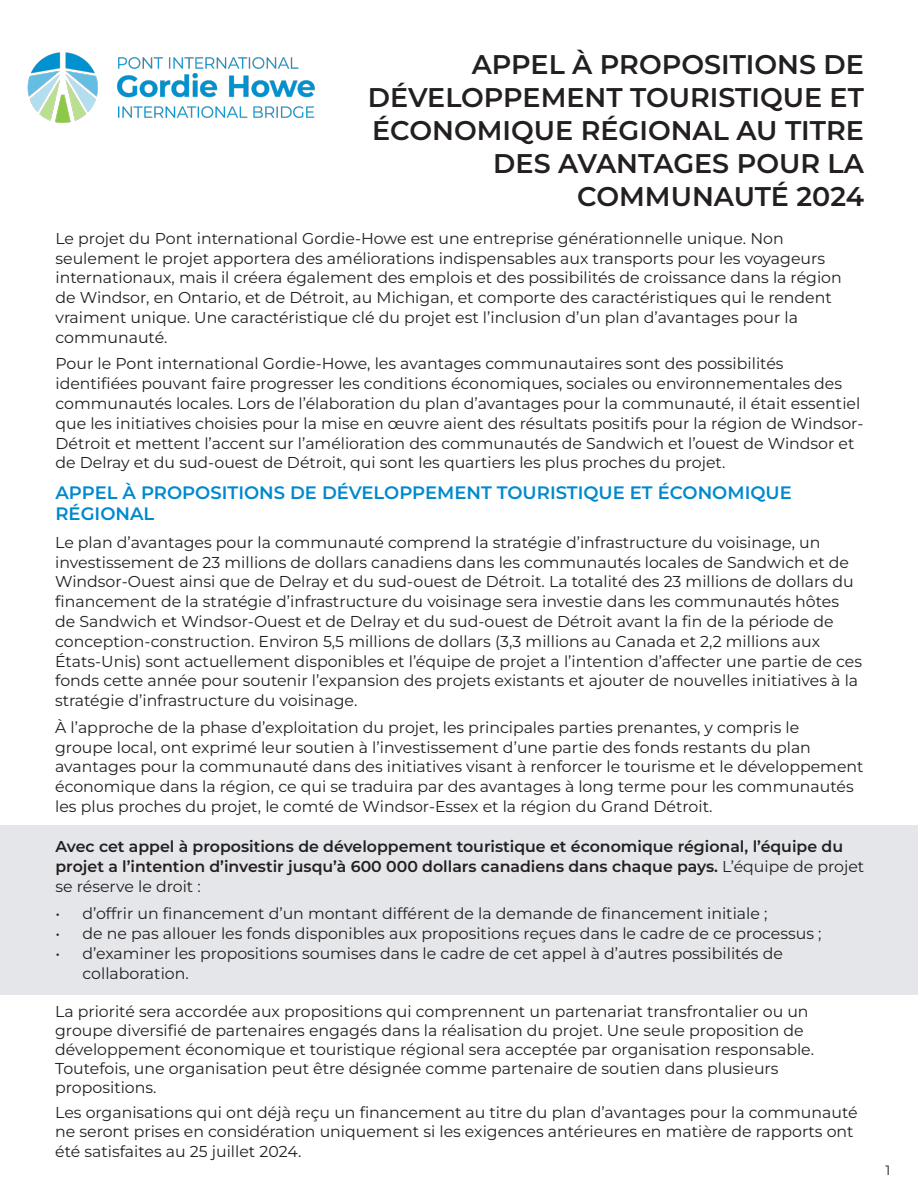
<style>
.page{position:relative;width:918px;height:1188px;background:#fff}
.page>*{position:absolute;margin:0;border:0;box-sizing:border-box;transform-origin:0 0}
.Normal_Paragraph{font:600 27px/33px "Montserrat";color:#231f20;text-align:right}
.t1{font:600 18px/21.6px "Montserrat";color:#0089cc}
.Normal_Paragraph-2{font:15.75px/19.8px "Montserrat";color:#231f20}
.t2{font:600 15.75px/19.8px "Montserrat";color:#231f20}
.t3{font:13.5px "Montserrat";color:#231f20}
.s1{font-weight:400}
</style>
<div class="page">
<div style="left:0;top:825px;width:918px;height:169px;background:#e4e6ea"></div>
<img style="left:27px;top:52px;width:288px;height:71px">
<p class="Normal_Paragraph" style="left:368px;top:47px;width:498px">APPEL À PROPOSITIONS DE<br>DÉVELOPPEMENT TOURISTIQUE ET<br>ÉCONOMIQUE RÉGIONAL AU TITRE<br>DES AVANTAGES POUR LA</p>
<p class="Normal_Paragraph" style="left:577px;top:179px;width:288px">COMMUNAUTÉ 2024</p>
<p class="Normal_Paragraph-2" style="left:56px;top:228px;width:788px">Le projet du Pont international Gordie-Howe est une entreprise générationnelle unique. Non seulement le projet apportera des améliorations indispensables aux transports pour les voyageurs internationaux, mais il créera également des emplois et des possibilités de croissance dans la région de Windsor, en Ontario, et de Détroit, au Michigan, et comporte des caractéristiques qui le rendent vraiment unique. Une caractéristique clé du projet est l’inclusion d’un plan d’avantages pour la communauté.</p>
<p class="Normal_Paragraph-2" style="left:56px;top:353px;width:809px">Pour le Pont international Gordie-Howe, les avantages communautaires sont des possibilités identifiées pouvant faire progresser les conditions économiques, sociales ou environnementales des communautés locales. Lors de l’élaboration du plan d’avantages pour la communauté, il était essentiel que les initiatives choisies pour la mise en œuvre aient des résultats positifs pour la région de Windsor-Détroit et mettent l’accent sur l’amélioration des communautés de Sandwich et l’ouest de Windsor et de Delray et du sud-ouest de Détroit, qui sont les quartiers les plus proches du projet.</p>
<p class="t1" style="left:56px;top:481px;width:738px">APPEL À PROPOSITIONS DE DÉVELOPPEMENT TOURISTIQUE ET ÉCONOMIQUE<br>RÉGIONAL</p>
<p class="Normal_Paragraph-2" style="left:55px;top:532px;width:808px">Le plan d’avantages pour la communauté comprend la stratégie d’infrastructure du voisinage, un investissement de 23 millions de dollars canadiens dans les communautés locales de Sandwich et de Windsor-Ouest ainsi que de Delray et du sud-ouest de Détroit. La totalité des 23 millions de dollars du financement de la stratégie d’infrastructure du voisinage sera investie dans les communautés hôtes de Sandwich et Windsor-Ouest et de Delray et du sud-ouest de Détroit avant la fin de la période de conception-construction. Environ 5,5 millions de dollars (3,3 millions au Canada et 2,2 millions aux États-Unis) sont actuellement disponibles et l’équipe de projet a l’intention d’affecter une partie de ces fonds cette année pour soutenir l’expansion des projets existants et ajouter de nouvelles initiatives à la stratégie d’infrastructure du voisinage.</p>
<p class="Normal_Paragraph-2" style="left:55px;top:717px;width:810px">À l’approche de la phase d’exploitation du projet, les principales parties prenantes, y compris le<br>groupe local, ont exprimé leur soutien à l’investissement d’une partie des fonds restants du plan avantages pour la communauté dans des initiatives visant à renforcer le tourisme et le développement économique dans la région, ce qui se traduira par des avantages à long terme pour les communautés les plus proches du projet, le comté de Windsor-Essex et la région du Grand Détroit.</p>
<p class="t2" style="left:56px;top:836px;width:810px">Avec cet appel à propositions de développement touristique et économique régional, l’équipe du projet a l’intention d’investir jusqu’à 600 000 dollars canadiens dans chaque pays. <span class="s1">L’équipe de projet se réserve le droit :</span></p>
<p class="Normal_Paragraph-2" style="left:56px;top:903px;width:713px">• d’offrir un financement d’un montant différent de la demande de financement initiale ;</p>
<p class="Normal_Paragraph-2" style="left:56px;top:923px;width:768px">• de ne pas allouer les fonds disponibles aux propositions reçues dans le cadre de ce processus ;</p>
<p class="Normal_Paragraph-2" style="left:82px;top:943px;width:702px;line-height:20.2px;text-indent:-27px">• d’examiner les propositions soumises dans le cadre de cet appel à d’autres possibilités de collaboration.</p>
<p class="Normal_Paragraph-2" style="left:55px;top:1001px;width:760px;line-height:18.9px">La priorité sera accordée aux propositions qui comprennent un partenariat transfrontalier ou un groupe diversifié de partenaires engagés dans la réalisation du projet. Une seule proposition de développement économique et touristique régional sera acceptée par organisation responsable.<br>Toutefois, une organisation peut être désignée comme partenaire de soutien dans plusieurs propositions.</p>
<p class="Normal_Paragraph-2" style="left:55px;top:1102px;width:804px;line-height:19.4px">Les organisations qui ont déjà reçu un financement au titre du plan d’avantages pour la communauté ne seront prises en considération uniquement si les exigences antérieures en matière de rapports ont été satisfaites au 25 juillet 2024.</p>
<p class="t3" style="left:885px;top:1161px;width:6px">1</p>
</div>
